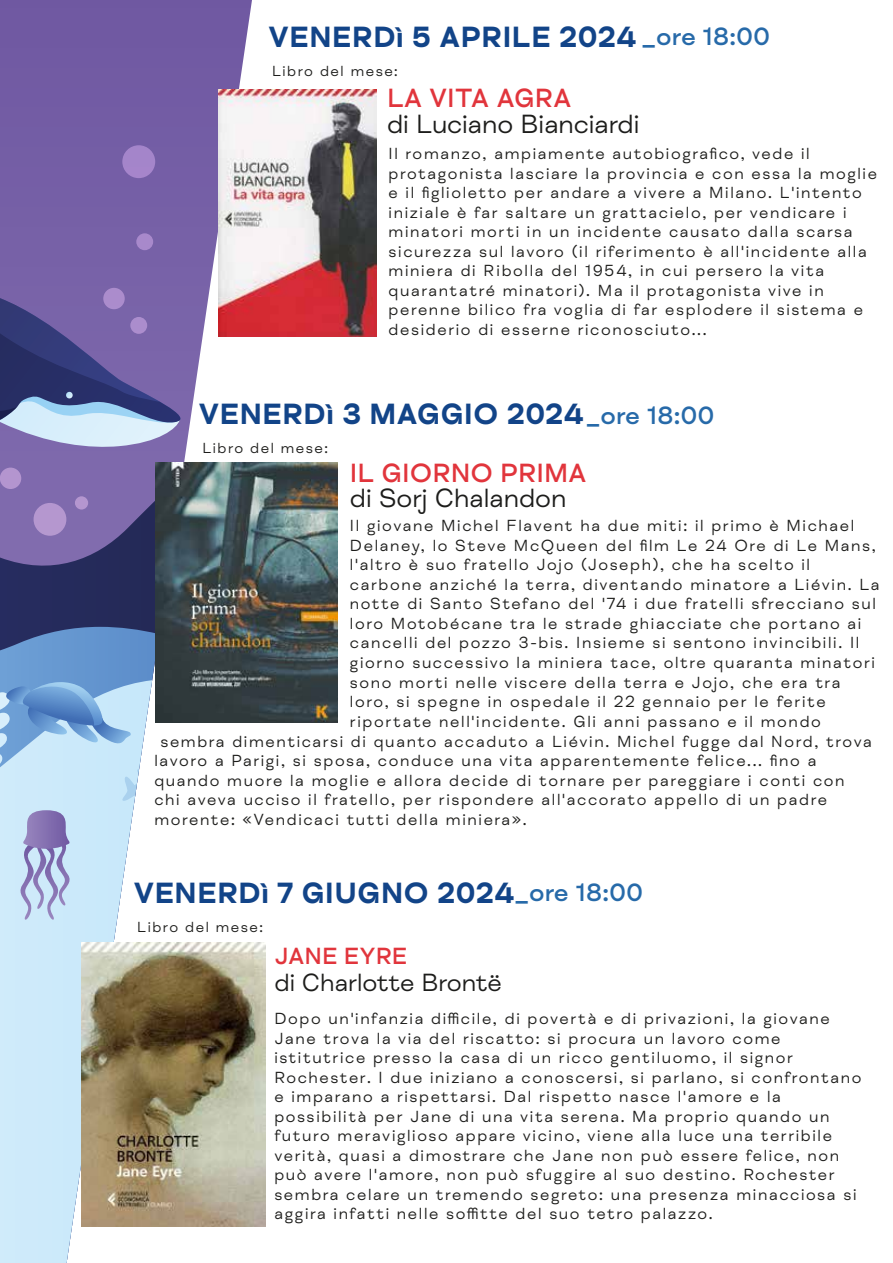
<style>
.page{position:relative;width:893px;height:1263px;background:#fff}
.page>*{position:absolute;margin:0;border:0;box-sizing:border-box;transform-origin:0 0}
.t1{font:700 30px "FS Meridian";color:#124488}
.t2{font:27px "FS Meridian";color:#1d1d1b}
.t3{font:500 27px "FS Meridian";color:#e1353c}
.t4{font:25.5px "FS Meridian";color:#1d1d1b}
.t5{font:500 24px "FS Meridian";color:#e1353c}
.t6{font:16.5px/19.5px "FS Meridian";letter-spacing:.1em;color:#1d1d1b}
.t7{font:15px "FS Meridian";letter-spacing:.1em;color:#1d1d1b}
.s1{font-weight:500;font-size:25.5px;color:#276aa9}
</style>
<div class="page">
<svg style="left:0;top:0;width:252px;height:1227px"></svg>
<svg style="left:0;top:475px;width:182px;height:752px"></svg>
<svg style="left:0;top:627px;width:159px;height:600px"></svg>
<div style="left:0;top:123px;width:180px;height:127px;background:#755fa6"></div>
<svg style="left:0;top:250px;width:199px;height:199px"></svg>
<div style="left:0;top:468px;width:21px;height:21px;background:#b495cf;border-radius:50%"></div>
<div style="left:75px;top:496px;width:13px;height:13px;background:#b496cf;border-radius:50%"></div>
<div style="left:34px;top:503px;width:32px;height:33px;background:#b597cf;border-radius:50%"></div>
<div style="left:130px;top:317px;width:17px;height:17px;background:#ab8dcd;border-radius:50%"></div>
<div style="left:136px;top:233px;width:17px;height:17px;background:#a889cb;border-radius:50%"></div>
<div style="left:103px;top:288px;width:22px;height:21px;background:#ab8ccc;border-radius:50%"></div>
<div style="left:122px;top:145px;width:33px;height:33px;background:#a485ca;border-radius:50%"></div>
<svg style="left:0;top:680px;width:152px;height:583px"></svg>
<img style="left:218px;top:90px;width:158px;height:246px">
<img style="left:156px;top:462px;width:182px;height:260px">
<img style="left:82px;top:942px;width:184px;height:284px">
<svg style="left:0;top:682px;width:252px;height:240px"></svg>
<h1 class="t1" style="left:268px;top:19px;width:504px">VENERDì 5 APRILE 2024 <span class="s1">_ore 18:00</span></h1>
<p class="t7" style="left:272px;top:63px;width:127px">Libro del mese:</p>
<h2 class="t3" style="left:387px;top:83px;width:186px">LA VITA AGRA</h2>
<h2 class="t2" style="left:387px;top:109px;width:254px">di Luciano Bianciardi</h2>
<p class="t6" style="left:388px;top:144px;width:490px">Il romanzo, ampiamente autobiografico, vede il protagonista lasciare la provincia e con essa la moglie e il figlioletto per andare a vivere a Milano. L'intento iniziale è far saltare un grattacielo, per vendicare i minatori morti in un incidente causato dalla scarsa sicurezza sul lavoro (il riferimento è all'incidente alla miniera di Ribolla del 1954, in cui persero la vita quarantatré minatori). Ma il protagonista vive in perenne bilico fra voglia di far esplodere il sistema e desiderio di esserne riconosciuto...</p>
<h1 class="t1" style="left:198px;top:396px;width:518px">VENERDì 3 MAGGIO 2024<span class="s1">_ore 18:00</span></h1>
<p class="t7" style="left:202px;top:440px;width:127px">Libro del mese:</p>
<h2 class="t3" style="left:350px;top:457px;width:238px">IL GIORNO PRIMA</h2>
<h2 class="t2" style="left:350px;top:483px;width:218px">di Sorj Chalandon</h2>
<p class="t6" style="left:350px;top:517px;width:506px">Il giovane Michel Flavent ha due miti: il primo è Michael</p>
<p class="t6" style="left:350px;top:536px;width:527px">Delaney, lo Steve McQueen del film Le 24 Ore di Le Mans,</p>
<p class="t6" style="left:350px;top:556px;width:462px">l'altro è suo fratello Jojo (Joseph), che ha scelto il</p>
<p class="t6" style="left:350px;top:575px;width:531px">carbone anziché la terra, diventando minatore a Liévin. La</p>
<p class="t6" style="left:350px;top:595px;width:528px">notte di Santo Stefano del '74 i due fratelli sfrecciano sul</p>
<p class="t6" style="left:350px;top:614px;width:513px">loro Motobécane tra le strade ghiacciate che portano ai</p>
<p class="t6" style="left:350px;top:634px;width:511px">cancelli del pozzo 3-bis. Insieme si sentono invincibili. Il</p>
<p class="t6" style="left:350px;top:653px;width:527px">giorno successivo la miniera tace, oltre quaranta minatori</p>
<p class="t6" style="left:350px;top:673px;width:492px">sono morti nelle viscere della terra e Jojo, che era tra</p>
<p class="t6" style="left:350px;top:692px;width:477px">loro, si spegne in ospedale il 22 gennaio per le ferite</p>
<p class="t6" style="left:350px;top:712px;width:472px">riportate nell'incidente. Gli anni passano e il mondo</p>
<p class="t6" style="left:160px;top:732px;width:713px">sembra dimenticarsi di quanto accaduto a Liévin. Michel fugge dal Nord, trova</p>
<p class="t6" style="left:154px;top:751px;width:663px">lavoro a Parigi, si sposa, conduce una vita apparentemente felice... fino a</p>
<p class="t6" style="left:154px;top:771px;width:692px">quando muore la moglie e allora decide di tornare per pareggiare i conti con</p>
<p class="t6" style="left:154px;top:790px;width:674px">chi aveva ucciso il fratello, per rispondere all'accorato appello di un padre</p>
<p class="t6" style="left:154px;top:810px;width:374px">morente: «Vendicaci tutti della miniera».</p>
<h1 class="t1" style="left:133px;top:875px;width:511px">VENERDì 7 GIUGNO 2024<span class="s1">_ore 18:00</span></h1>
<p class="t7" style="left:137px;top:919px;width:127px">Libro del mese:</p>
<h3 class="t5" style="left:274px;top:942px;width:135px">JANE EYRE</h3>
<h3 class="t4" style="left:274px;top:969px;width:229px">di Charlotte Brontë</h3>
<p class="t6" style="left:274px;top:1009px;width:589px">Dopo un'infanzia difficile, di povertà e di privazioni, la giovane Jane trova la via del riscatto: si procura un lavoro come istitutrice presso la casa di un ricco gentiluomo, il signor Rochester. I due iniziano a conoscersi, si parlano, si confrontano e imparano a rispettarsi. Dal rispetto nasce l'amore e la possibilità per Jane di una vita serena. Ma proprio quando un futuro meraviglioso appare vicino, viene alla luce una terribile verità, quasi a dimostrare che Jane non può essere felice, non può avere l'amore, non può sfuggire al suo destino. Rochester sembra celare un tremendo segreto: una presenza minacciosa si aggira infatti nelle soffitte del suo tetro palazzo.</p>
</div>
